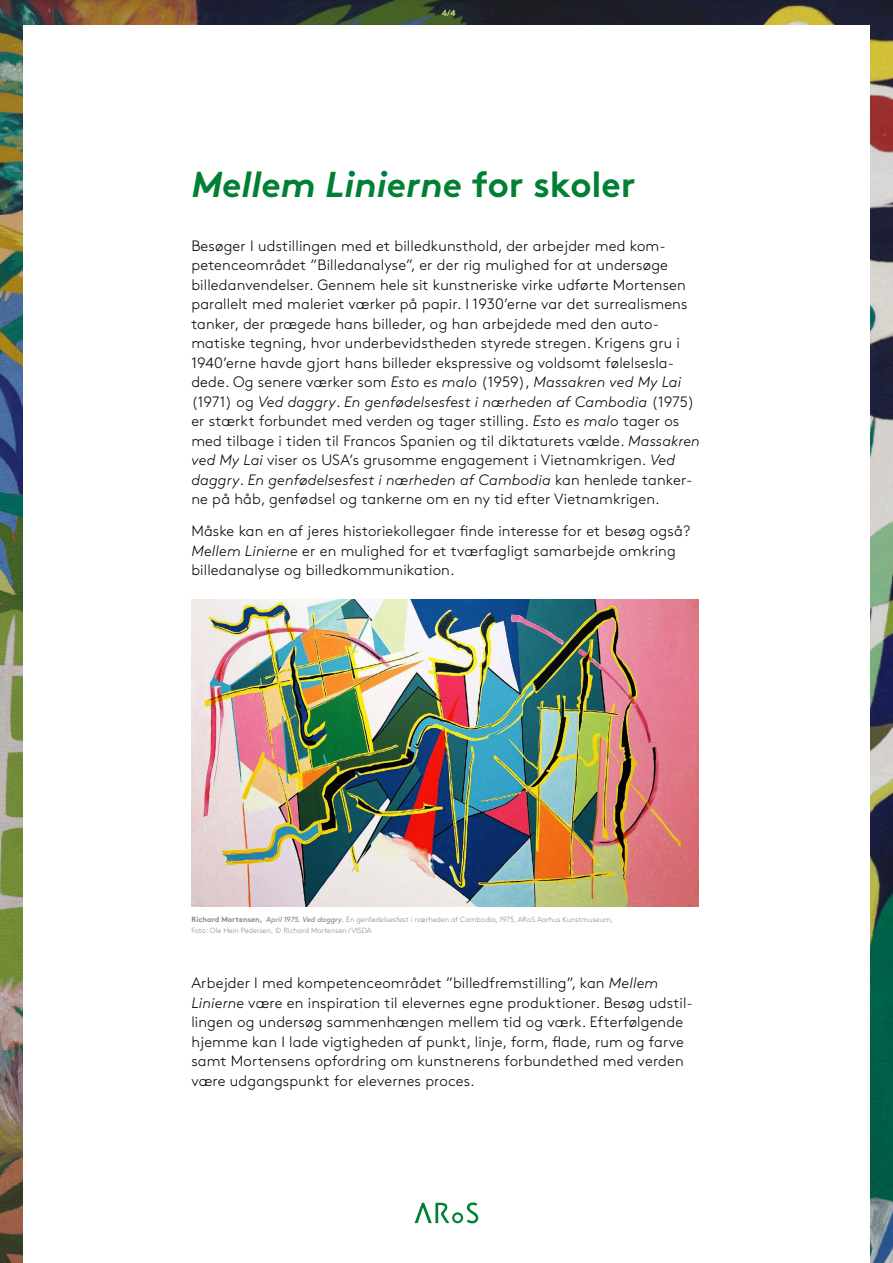
<style>
.page{position:relative;width:893px;height:1263px;background:#fff}
.page>*{position:absolute;margin:0;border:0;box-sizing:border-box;transform-origin:0 0}
.t1{font:italic 700 36px "Brown Std";color:#008035}
.t2{font:300 15px/19.5px "Brown Std";letter-spacing:.01em;color:#000}
.t3{font:9px "Brown Std";color:#ebde8f}
.t4{font:300 7.5px/10.5px "Brown Std";color:#878787}
.s1{font-style:normal}
.s2{font-style:italic}
.s3{font-weight:700}
.s4{font-weight:400;font-style:italic}
</style>
<div class="page">
<img style="left:0;top:0;width:893px;height:1263px">
<div style="left:23px;top:45px;width:847px;height:1218px;background:#fff"></div>
<svg style="left:415px;top:1202px;width:63px;height:21px"></svg>
<img style="left:191px;top:600px;width:508px;height:307px">
<p class="t3" style="left:442px;top:8px;width:15px">4/4</p>
<h1 class="t1" style="left:191px;top:162px;width:446px">Mellem Linierne <span class="s1">for skoler</span></h1>
<p class="t2" style="left:191px;top:236px;width:510px">Besøger I udstillingen med et billedkunsthold, der arbejder med kom&shy;petenceområdet ”Billedanalyse”, er der rig mulighed for at undersøge billedanvendelser. Gennem hele sit kunstneriske virke udførte Mortensen parallelt med maleriet værker på papir. I 1930’erne var det surrealismens tanker, der prægede hans billeder, og han arbejdede med den auto&shy;matiske tegning, hvor underbevidstheden styrede stregen. Krigens gru i 1940’erne havde gjort hans billeder ekspressive og voldsomt følelsesla&shy;dede. Og senere værker som <span class="s2">Esto es malo</span> (1959), <span class="s2">Massakren ved My Lai </span>(1971) og <span class="s2">Ved daggry</span>. <span class="s2">En genfødelsesfest i nærheden af Cambodia</span> (1975) er stærkt forbundet med verden og tager stilling. <span class="s2">Esto es malo</span> tager os med tilbage i tiden til Francos Spanien og til diktaturets vælde. <span class="s2">Massakren ved My Lai</span> viser os USA’s grusomme engagement i Vietnamkrigen. <span class="s2">Ved daggry</span>. <span class="s2">En genfødelsesfest i nærheden af Cambodia</span> kan henlede tanker&shy;ne på håb, genfødsel og tankerne om en ny tid efter Vietnamkrigen.</p>
<p class="t2" style="left:191px;top:522px;width:501px">Måske kan en af jeres historiekollegaer finde interesse for et besøg også?<br><span class="s2">Mellem Linierne</span> er en mulighed for et tværfagligt samarbejde omkring billedanalyse og billedkommunikation.</p>
<p class="t4" style="left:191px;top:914px;width:423px"><span class="s3">Richard Mortensen,</span> <span class="s4">April 1975. Ved daggry.</span> En genfødelsesfest i nærheden af Cambodia, 1975, ARoS Aarhus Kunstmuseum,<br>Foto: Ole Hein Pedersen, © Richard Mortensen / VISDA</p>
<p class="t2" style="left:191px;top:973px;width:503px">Arbejder I med kompetenceområdet ”billedfremstilling”, kan <span class="s2">Mellem Linierne</span> være en inspiration til elevernes egne produktioner. Besøg udstil&shy;lingen og undersøg sammenhængen mellem tid og værk. Efterfølgende hjemme kan I lade vigtigheden af punkt, linje, form, flade, rum og farve samt Mortensens opfordring om kunstnerens forbundethed med verden være udgangspunkt for elevernes proces.</p>
</div>
